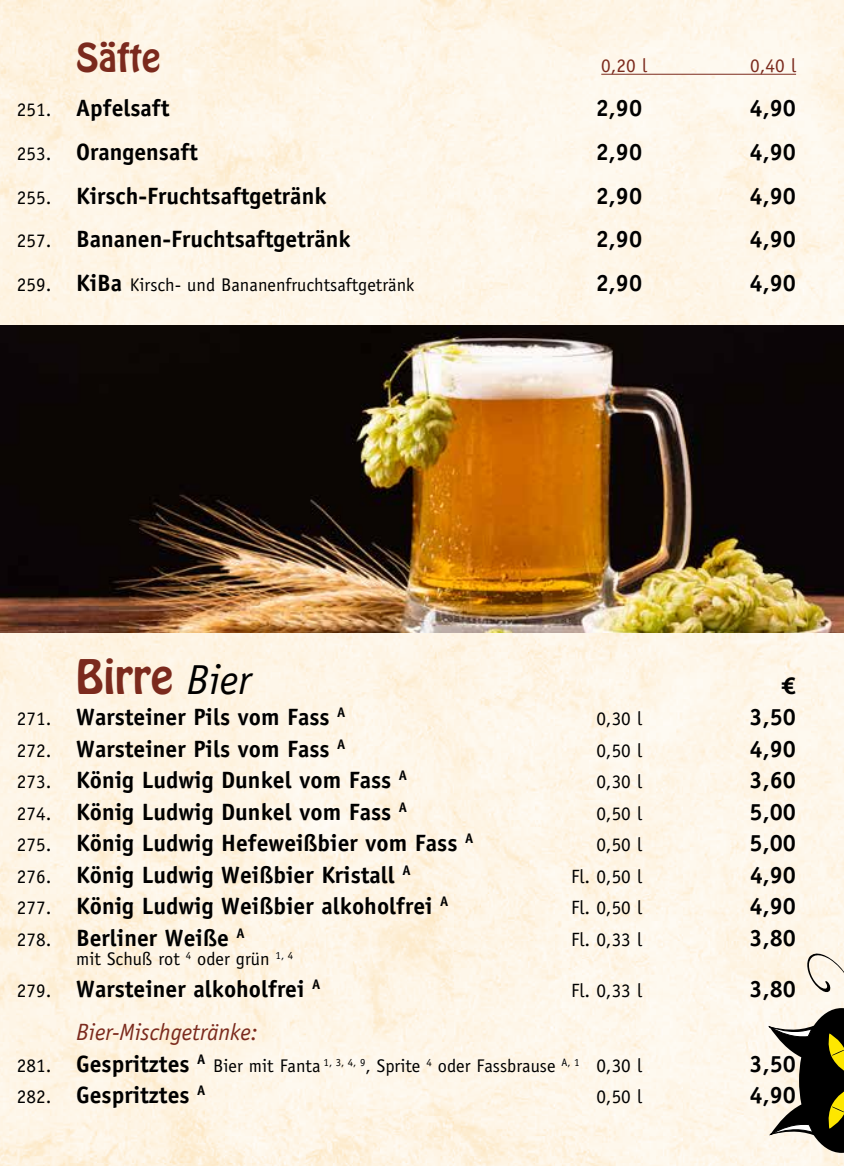
<style>
.page{position:relative;width:844px;height:1166px;background:#fff}
.page>*{position:absolute;margin:0;border:0;box-sizing:border-box;transform-origin:0 0}
.t1{font:42px "Hobo Std";color:#7b2a1d}
.t2{font:35px "Hobo Std";color:#7b2a1d}
.t3{font:700 23.62px "Officina Sans";color:#000}
.t4{font:italic 23.62px "Officina Sans Std";color:#7b2a1d}
.t5{font:700 23.62px "Meta OT";color:#000}
.t6{font:19.25px "Officina Sans";color:#000}
.t7{font:19.25px "Officina Sans";color:#7b2a1d}
.t8{font:18.38px "Officina Sans";color:#000}
.s1{font-weight:400;font-size:19.25px}
.s2{font-size:19.25px}
.s3{font-weight:700;font-size:23.62px}
.s4{font-family:"Officina Sans Std";font-style:italic;color:#000}
</style>
<div class="page">
<img style="left:0;top:0;width:843px;height:1166px">
<hr style="left:601px;top:74px;width:194px;height:1px;background:#7b2a1d">
<svg style="left:768px;top:708px;width:75px;height:458px"></svg>
<img style="left:0;top:325px;width:843px;height:307px">
<h2 class="t2" style="left:76px;top:34px;width:86px">Säfte</h2>
<p class="t7" style="left:601px;top:55px;width:47px">0,20 l</p>
<p class="t7" style="left:750px;top:55px;width:47px">0,40 l</p>
<p class="t3" style="left:17px;top:93px;width:154px"><span class="s1">251.</span> Apfelsaft</p>
<p class="t3" style="left:595px;top:93px;width:48px">2,90</p>
<p class="t3" style="left:749px;top:93px;width:48px">4,90</p>
<p class="t3" style="left:17px;top:137px;width:182px"><span class="s1">253.</span> Orangensaft</p>
<p class="t3" style="left:595px;top:137px;width:48px">2,90</p>
<p class="t3" style="left:749px;top:137px;width:48px">4,90</p>
<p class="t3" style="left:17px;top:181px;width:311px"><span class="s1">255.</span> Kirsch-Fruchtsaftgetränk</p>
<p class="t3" style="left:595px;top:181px;width:48px">2,90</p>
<p class="t3" style="left:749px;top:181px;width:48px">4,90</p>
<p class="t3" style="left:17px;top:225px;width:335px"><span class="s1">257.</span> Bananen-Fruchtsaftgetränk</p>
<p class="t3" style="left:595px;top:225px;width:48px">2,90</p>
<p class="t3" style="left:749px;top:225px;width:48px">4,90</p>
<p class="t8" style="left:17px;top:274px;width:399px"><span class="s2">259.</span> <span class="s3">KiBa</span> Kirsch- und Bananenfruchtsaftgetränk</p>
<p class="t3" style="left:595px;top:268px;width:48px">2,90</p>
<p class="t3" style="left:749px;top:268px;width:48px">4,90</p>
<h1 class="t1" style="left:76px;top:647px;width:176px">Birre <span class="s4">Bier</span></h1>
<p class="t5" style="left:780px;top:670px;width:16px">€</p>
<p class="t3" style="left:17px;top:702px;width:330px"><span class="s1">271.</span> Warsteiner Pils vom Fass <sup>A</sup></p>
<p class="t6" style="left:596px;top:707px;width:47px">0,30 l</p>
<p class="t3" style="left:749px;top:702px;width:48px">3,50</p>
<p class="t3" style="left:17px;top:734px;width:330px"><span class="s1">272.</span> Warsteiner Pils vom Fass <sup>A</sup></p>
<p class="t6" style="left:596px;top:739px;width:47px">0,50 l</p>
<p class="t3" style="left:749px;top:734px;width:48px">4,90</p>
<p class="t3" style="left:17px;top:765px;width:392px"><span class="s1">273.</span> König Ludwig Dunkel vom Fass <sup>A</sup></p>
<p class="t6" style="left:596px;top:770px;width:47px">0,30 l</p>
<p class="t3" style="left:749px;top:765px;width:48px">3,60</p>
<p class="t3" style="left:17px;top:797px;width:392px"><span class="s1">274.</span> König Ludwig Dunkel vom Fass <sup>A</sup></p>
<p class="t6" style="left:596px;top:802px;width:47px">0,50 l</p>
<p class="t3" style="left:749px;top:797px;width:48px">5,00</p>
<p class="t3" style="left:17px;top:828px;width:458px"><span class="s1">275.</span> König Ludwig Hefeweißbier vom Fass <sup>A</sup></p>
<p class="t6" style="left:596px;top:833px;width:47px">0,50 l</p>
<p class="t3" style="left:749px;top:828px;width:48px">5,00</p>
<p class="t3" style="left:17px;top:860px;width:395px"><span class="s1">276.</span> König Ludwig Weißbier Kristall <sup>A</sup></p>
<p class="t6" style="left:571px;top:865px;width:72px">Fl. 0,50 l</p>
<p class="t3" style="left:749px;top:860px;width:48px">4,90</p>
<p class="t3" style="left:17px;top:891px;width:433px"><span class="s1">277.</span> König Ludwig Weißbier alkoholfrei <sup>A</sup></p>
<p class="t6" style="left:571px;top:896px;width:72px">Fl. 0,50 l</p>
<p class="t3" style="left:749px;top:891px;width:48px">4,90</p>
<p class="t3" style="left:17px;top:923px;width:229px"><span class="s1">278.</span> Berliner Weiße <sup>A</sup></p>
<p class="t6" style="left:571px;top:928px;width:72px">Fl. 0,33 l</p>
<p class="t3" style="left:749px;top:923px;width:48px">3,80</p>
<p class="t8" style="left:76px;top:948px;width:218px">mit Schuß rot <sup>4</sup> oder grün <sup>1,</sup> <sup>4</sup></p>
<p class="t3" style="left:17px;top:974px;width:305px"><span class="s1">279.</span> Warsteiner alkoholfrei <sup>A</sup></p>
<p class="t6" style="left:571px;top:979px;width:72px">Fl. 0,33 l</p>
<p class="t3" style="left:749px;top:974px;width:48px">3,80</p>
<p class="t4" style="left:76px;top:1018px;width:183px">Bier-Mischgetränke:</p>
<p class="t8" style="left:17px;top:1055px;width:626px"><span class="s2">281.</span> <span class="s3">Gespritztes</span> <sup>A</sup> Bier mit Fanta <sup>1,</sup> <sup>3,</sup> <sup>4,</sup> <sup>9</sup>, Sprite <sup>4</sup> oder Fassbrause <sup>A,</sup> <sup>1</sup> <span class="s2">0,30 l</span></p>
<p class="t3" style="left:749px;top:1049px;width:48px">3,50</p>
<p class="t3" style="left:17px;top:1080px;width:190px"><span class="s1">282.</span> Gespritztes <sup>A</sup></p>
<p class="t6" style="left:596px;top:1085px;width:47px">0,50 l</p>
<p class="t3" style="left:749px;top:1080px;width:48px">4,90</p>
</div>
